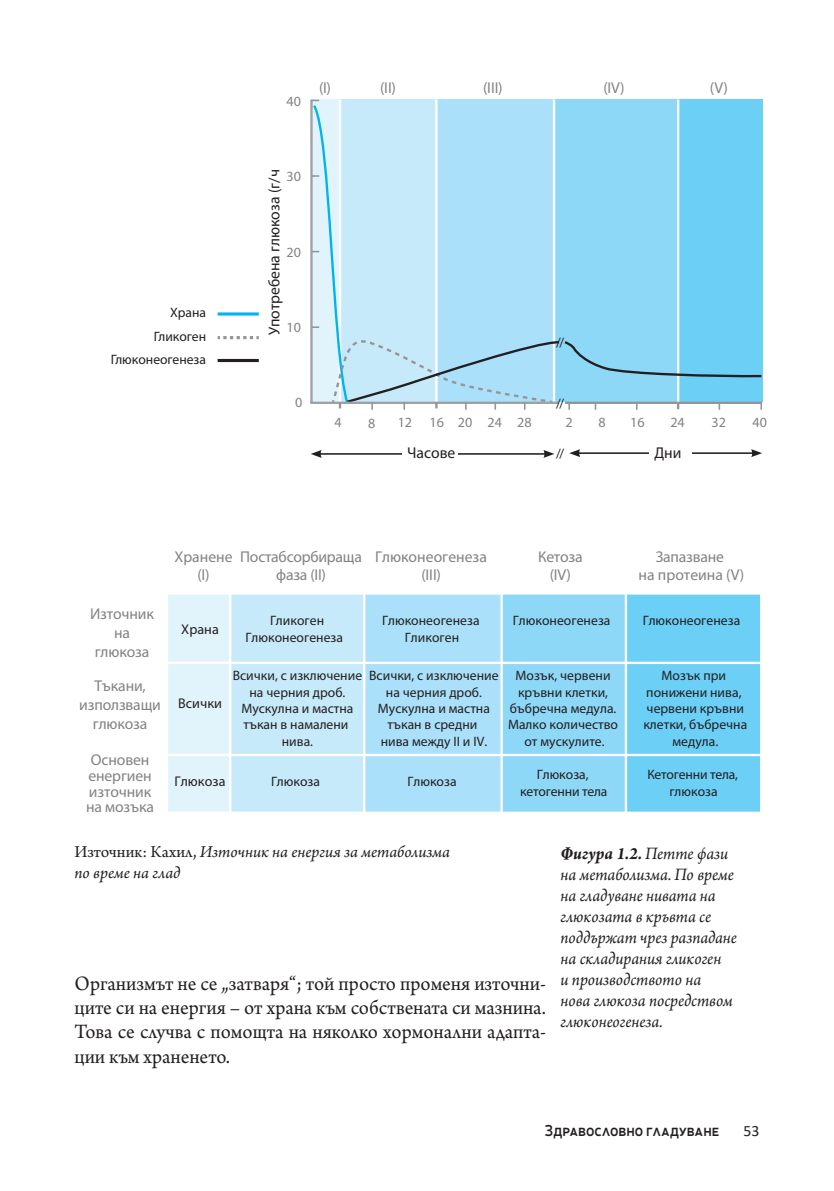
<style>
.page{position:relative;width:834px;height:1191px;background:#fff}
.page>*{position:absolute;margin:0;border:0;box-sizing:border-box;transform-origin:0 0}
.t1{font:21.53px/24.2px "Arno Pro";color:#231f20;text-align:justify;scale:.96 1}
.t2{font:italic 18.38px/21px "Arno Pro";letter-spacing:-.005em;color:#231f20;scale:.95 1}
.t3{font:italic 17.5px/21px "Arno Pro";letter-spacing:-.005em;color:#231f20}
.t4{font:600 15.75px "Neris";color:#231f20;scale:.9 1}
.t5{font:15.75px "Calibri";color:#231f20}
.t6{font:15.58px/18.7px "Myriad Pro";letter-spacing:-.01em;color:#808285;text-align:center}
.t7{font:15.58px "Myriad Pro";color:#231f20}
.t8{font:14px "Myriad Pro";color:#808285}
.t9{font:14px "Myriad Pro";letter-spacing:.005em;color:#231f20}
.t10{font:13.65px/16.3px "Myriad Pro";color:#231f20;text-align:center}
.s1{font-style:normal}
.s2{font-weight:700}
</style>
<div class="page">
<svg style="left:168px;top:594px;width:591px;height:217px;background:#a3dff8"></svg>
<hr style="left:229px;top:594px;width:2px;height:67px;background:#fff">
<hr style="left:363px;top:594px;width:2px;height:67px;background:#fff">
<hr style="left:500px;top:594px;width:2px;height:67px;background:#fff">
<hr style="left:624px;top:594px;width:3px;height:67px;background:#fff">
<hr style="left:166px;top:661px;width:72px;height:3px;background:#fff">
<hr style="left:238px;top:661px;width:126px;height:3px;background:#fff">
<hr style="left:229px;top:664px;width:2px;height:90px;background:#fff">
<hr style="left:364px;top:661px;width:137px;height:3px;background:#fff">
<hr style="left:363px;top:664px;width:2px;height:90px;background:#fff">
<hr style="left:501px;top:661px;width:124px;height:3px;background:#fff">
<hr style="left:500px;top:664px;width:2px;height:90px;background:#fff">
<hr style="left:625px;top:661px;width:137px;height:3px;background:#fff">
<hr style="left:624px;top:664px;width:3px;height:90px;background:#fff">
<hr style="left:166px;top:754px;width:72px;height:2px;background:#fff">
<hr style="left:238px;top:754px;width:126px;height:2px;background:#fff">
<hr style="left:229px;top:756px;width:2px;height:55px;background:#fff">
<hr style="left:364px;top:754px;width:137px;height:2px;background:#fff">
<hr style="left:363px;top:756px;width:2px;height:55px;background:#fff">
<hr style="left:501px;top:754px;width:124px;height:2px;background:#fff">
<hr style="left:500px;top:756px;width:2px;height:55px;background:#fff">
<hr style="left:625px;top:754px;width:137px;height:2px;background:#fff">
<hr style="left:624px;top:756px;width:3px;height:55px;background:#fff">
<hr style="left:217px;top:312px;width:42px;height:3px;background:#00b4ef">
<svg style="left:217px;top:336px;width:42px;height:3px"></svg>
<hr style="left:217px;top:359px;width:42px;height:3px;background:#231f20">
<hr style="left:310px;top:100px;width:2px;height:303px;background:#a0a1a5">
<hr style="left:310px;top:401px;width:249px;height:3px;background:#a0a1a5">
<svg style="left:312px;top:100px;width:451px;height:310px;background:#a0dcf5"></svg>
<hr style="left:319px;top:453px;width:226px;height:2px;background:#231f20">
<svg style="left:543px;top:450px;width:11px;height:8px"></svg>
<svg style="left:311px;top:450px;width:10px;height:8px"></svg>
<hr style="left:577px;top:452px;width:176px;height:2px;background:#231f20">
<svg style="left:751px;top:449px;width:11px;height:8px"></svg>
<svg style="left:569px;top:449px;width:11px;height:8px"></svg>
<div style="left:402px;top:447px;width:56px;height:11px;background:#fff"></div>
<div style="left:649px;top:447px;width:43px;height:11px;background:#fff"></div>
<p class="t10" style="left:111px;top:301px;width:97px;line-height:23.3px;text-align:right">Храна<br>Гликоген<br>Глюконеогенеза</p>
<p class="t8" style="left:286px;top:92px;width:16px">40</p>
<p class="t6" style="left:319px;top:78px;width:13px">(I)</p>
<p class="t6" style="left:380px;top:78px;width:17px">(II)</p>
<p class="t6" style="left:483px;top:78px;width:21px">(III)</p>
<p class="t6" style="left:603px;top:78px;width:23px">(IV)</p>
<p class="t6" style="left:709px;top:78px;width:20px">(V)</p>
<p class="t7" style="left:264px;top:335px;width:167px;rotate:-90deg">Употребена глюкоза (г/ч</p>
<p class="t8" style="left:286px;top:168px;width:16px">30</p>
<p class="t8" style="left:286px;top:243px;width:16px">20</p>
<p class="t8" style="left:286px;top:319px;width:16px">10</p>
<p class="t8" style="left:295px;top:394px;width:9px">0</p>
<p class="t10" style="left:556px;top:334px;width:10px">//</p>
<p class="t10" style="left:556px;top:395px;width:10px">//</p>
<p class="t8" style="left:334px;top:414px;width:9px">4</p>
<p class="t8" style="left:368px;top:414px;width:9px">8</p>
<p class="t8" style="left:397px;top:414px;width:135px">12 16 20 24 28</p>
<p class="t8" style="left:565px;top:414px;width:9px">2</p>
<p class="t8" style="left:598px;top:414px;width:9px">8</p>
<p class="t8" style="left:630px;top:414px;width:16px">16</p>
<p class="t8" style="left:670px;top:414px;width:16px">24</p>
<p class="t8" style="left:711px;top:414px;width:16px">32</p>
<p class="t8" style="left:752px;top:414px;width:16px">40</p>
<p class="t7" style="left:407px;top:443px;width:50px">Часове</p>
<p class="t10" style="left:556px;top:445px;width:10px">//</p>
<p class="t7" style="left:654px;top:443px;width:28px">Дни</p>
<p class="t6" style="left:90px;top:604px;width:65px">Източник на глюкоза</p>
<p class="t6" style="left:79px;top:676px;width:83px">Тъкани, използващи глюкоза</p>
<p class="t6" style="left:86px;top:752px;width:69px;line-height:15.6px">Основен енергиен източник на мозъка</p>
<p class="t6" style="left:174px;top:547px;width:60px">Хранене (I)</p>
<p class="t6" style="left:240px;top:547px;width:123px">Постабсорбираща фаза (II)</p>
<p class="t6" style="left:375px;top:547px;width:113px">Глюконеогенеза (III)</p>
<p class="t6" style="left:538px;top:547px;width:46px">Кетоза (IV)</p>
<p class="t6" style="left:638px;top:547px;width:107px">Запазване<br>на протеина (V)</p>
<p class="t9" style="left:181px;top:621px;width:39px">Храна</p>
<p class="t10" style="left:245px;top:611px;width:99px;line-height:17px">Гликоген<br>Глюконеогенеза</p>
<p class="t10" style="left:382px;top:611px;width:99px;line-height:17px">Глюконеогенеза<br>Гликоген</p>
<p class="t10" style="left:513px;top:612px;width:99px">Глюконеогенеза</p>
<p class="t10" style="left:642px;top:612px;width:99px">Глюконеогенеза</p>
<p class="t9" style="left:178px;top:695px;width:45px">Всички</p>
<p class="t10" style="left:233px;top:667px;width:131px">Всички, с изключение на черния дроб.<br>Мускулна и мастна тъкан в намалени нива.</p>
<p class="t10" style="left:369px;top:667px;width:131px">Всички, с изключение на черния дроб.<br>Мускулна и мастна тъкан в средни<br>нива между II и IV.</p>
<p class="t10" style="left:508px;top:667px;width:111px">Мозък, червени кръвни клетки, бъбречна медула.<br>Малко количество от мускулите.</p>
<p class="t10" style="left:643px;top:667px;width:105px">Мозък при понижени нива, червени кръвни клетки, бъбречна медула.</p>
<p class="t9" style="left:175px;top:773px;width:52px">Глюкоза</p>
<p class="t10" style="left:271px;top:773px;width:51px">Глюкоза</p>
<p class="t10" style="left:407px;top:773px;width:51px">Глюкоза</p>
<p class="t10" style="left:520px;top:766px;width:89px;line-height:17px">Глюкоза, кетогенни тела</p>
<p class="t10" style="left:647px;top:766px;width:92px;line-height:17px">Кетогенни тела, глюкоза</p>
<p class="t3" style="left:74px;top:842px;width:377px"><span class="s1">Източник: Кахил,</span> Източник на енергия за метаболизма по време на глад</p>
<h1 class="t1" style="left:74px;top:972px;width:492px">Организмът не се „затваря“; той просто променя източни&shy;ците си на енергия – от храна към собствената си мазнина.<br>Това се случва с помощта на няколко хормонални адапта&shy;ции към храненето.</h1>
<h2 class="t2" style="left:560px;top:844px;width:187px"><span class="s2">Фигура 1.2.</span> Петте фази на метаболизма. По време на гладуване нивата на глюкозата в кръвта се поддържат чрез разпадане на складирания гликоген<br>и производството на<br>нова глюкоза посредством глюконеогенеза.</h2>
<p class="t4" style="left:544px;top:1119px;width:195px">Здравословно гладуване</p>
<p class="t5" style="left:743px;top:1119px;width:17px">53</p>
</div>
